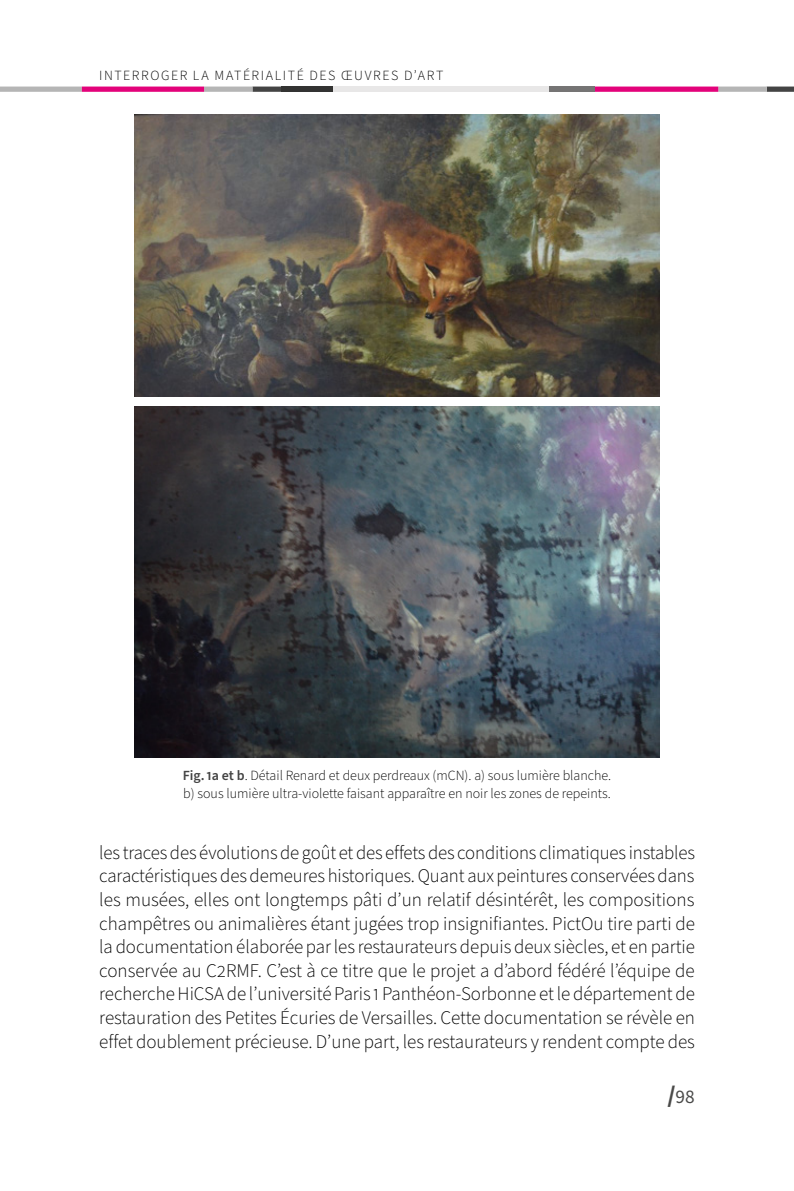
<style>
.page{position:relative;width:794px;height:1191px;background:#fff}
.page>*{position:absolute;margin:0;border:0;box-sizing:border-box;transform-origin:0 0}
.t1{font:300 19.25px/23.6px "Source Sans Pro";color:#000;text-align:justify}
.t2{font:19.25px "Source Sans Pro";color:#4a4a49}
.t3{font:300 14px/17.5px "Source Sans Pro";color:#000}
.s1{font-weight:600;color:#444}
.s2{font-weight:700;font-size:24.5px}
</style>
<div class="page">
<svg style="left:0;top:87px;width:794px;height:5px;background:#c1538e"></svg>
<div style="left:549px;top:87px;width:46px;height:5px;background:#757474"></div>
<div style="left:332px;top:87px;width:217px;height:5px;background:#e8e7e7"></div>
<div style="left:281px;top:87px;width:51px;height:5px;background:#333332"></div>
<img style="left:134px;top:115px;width:525px;height:281px">
<img style="left:134px;top:407px;width:525px;height:351px">
<p class="t3" style="left:99px;top:67px;width:15px">Interroger</p>
<p class="t3" style="left:193px;top:67px;width:31px">la matérialité</p>
<p class="t3" style="left:309px;top:67px;width:10px">des</p>
<p class="t3" style="left:341px;top:67px;width:11px">œuvres</p>
<p class="t3" style="left:404px;top:67px;width:24px">d’art</p>
<p class="t3" style="left:183px;top:767px;width:430px"><span class="s1">Fig. 1a et b</span>. Détail Renard et deux perdreaux (mCN). a) sous lumière blanche. b) sous lumière ultra-violette faisant apparaître en noir les zones de repeints.</p>
<p class="t1" style="left:99px;top:841px;width:597px">les traces des évolutions de goût et des effets des conditions climatiques instables caractéristiques des demeures historiques. Quant aux peintures conservées dans les musées, elles ont longtemps pâti d’un relatif désintérêt, les compositions champêtres ou animalières étant jugées trop insignifiantes. PictOu tire parti de la documentation élaborée par les restaurateurs depuis deux siècles, et en partie conservée au C2RMF. C’est à ce titre que le projet a d’abord fédéré l’équipe de recherche HiCSA de l’université Paris 1 Panthéon-Sorbonne et le département de restauration des Petites Écuries de Versailles. Cette documentation se révèle en effet doublement précieuse. D’une part, les restaurateurs y rendent compte des</p>
<p class="t2" style="left:667px;top:1083px;width:29px"><span class="s2">/</span>98</p>
</div>
